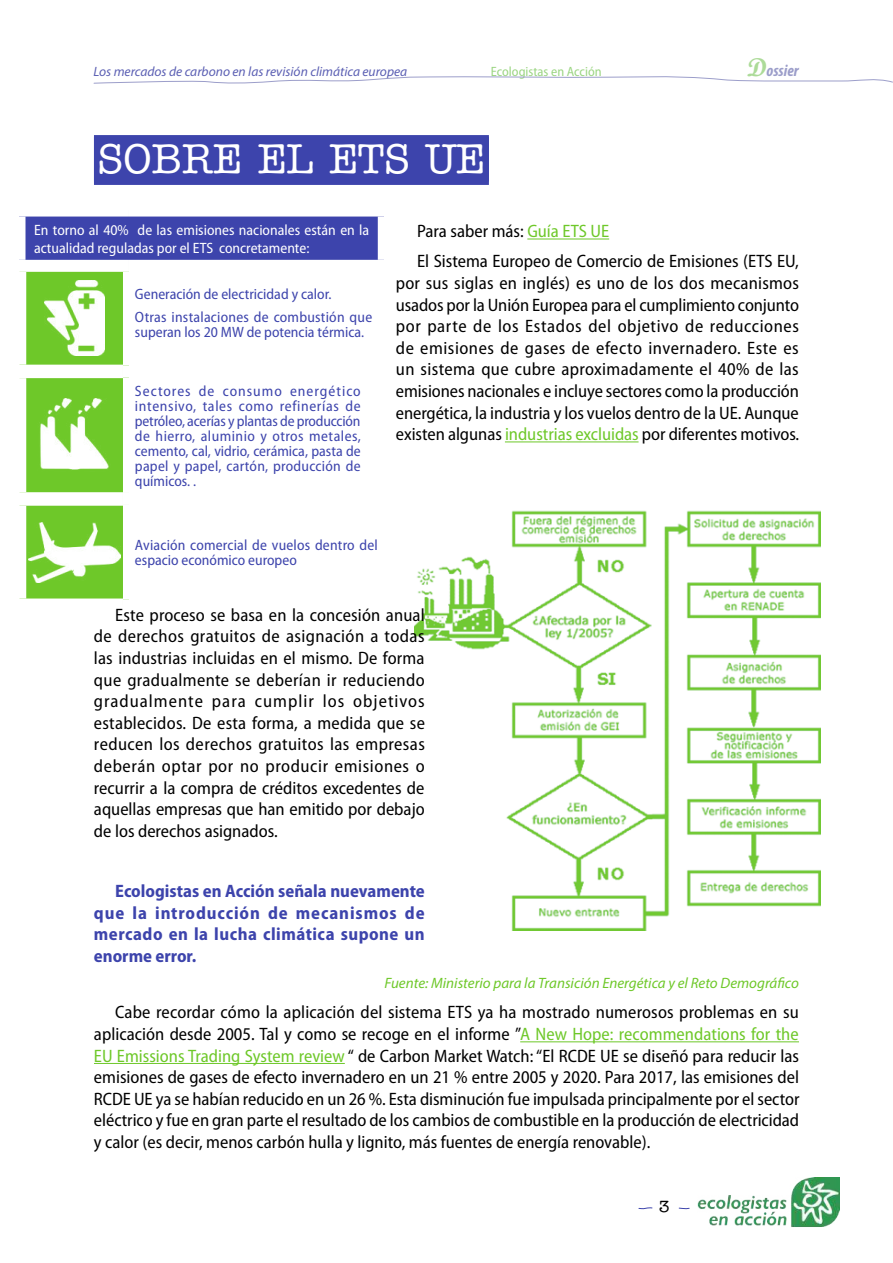
<style>
.page{position:relative;width:893px;height:1263px;background:#fff}
.page>*{position:absolute;margin:0;border:0;box-sizing:border-box;transform-origin:0 0}
.t1{font:500 42px "American Typewriter Std";color:#fff}
.t2{font:semi-condensed 18px/21.6px "Myriad Pro";color:#000;text-align:justify}
.t3{font:700 semi-condensed 18px/21.6px "Myriad Pro";letter-spacing:.03em;color:#3d44ac;text-align:justify}
.t4{font:italic 700 condensed 16.5px "Myriad Pro";color:#9c9eca}
.t5{font:500 16.5px "American Typewriter Std";color:#000}
.t6{font:semi-condensed 15px/15px "Myriad Pro";color:#3d44ac}
.t7{font:semi-condensed 15px/18px "Myriad Pro";color:#fff}
.t8{font:italic 15px "Myriad Pro";color:#6ec829}
.t9{font:italic 13.5px "Myriad Pro";color:#5b5fb3}
.t10{font:semi-condensed 13.5px "Myriad Pro";color:#9bd582}
.s1{font-family:"Script MT Bold";font-weight:400;font-style:normal;font-stretch:normal;font-size:25.5px;color:#acdb98}
.s2{color:#6ec829}
</style>
<div class="page">
<svg style="left:93px;top:76px;width:800px;height:8px"></svg>
<svg style="left:638px;top:1207px;width:15px;height:2px"></svg>
<svg style="left:678px;top:1207px;width:12px;height:2px"></svg>
<img style="left:697px;top:1178px;width:143px;height:49px">
<div style="left:20px;top:211px;width:364px;height:55px;background:#3d44ac"></div>
<div style="left:26px;top:272px;width:97px;height:326px;background:#6ec829"></div>
<div style="left:13px;top:365px;width:110px;height:13px;background:#fff"></div>
<div style="left:13px;top:492px;width:110px;height:14px;background:#fff"></div>
<div style="left:14px;top:205px;width:115px;height:12px;background:#fff"></div>
<div style="left:129px;top:205px;width:261px;height:12px;background:#fff"></div>
<div style="left:13px;top:260px;width:116px;height:12px;background:#fff"></div>
<div style="left:129px;top:260px;width:261px;height:12px;background:#fff"></div>
<div style="left:14px;top:217px;width:12px;height:43px;background:#fff"></div>
<div style="left:378px;top:217px;width:12px;height:43px;background:#fff"></div>
<img style="left:45px;top:281px;width:59px;height:75px">
<img style="left:38px;top:399px;width:74px;height:72px">
<img style="left:29px;top:522px;width:92px;height:60px">
<img style="left:415px;top:510px;width:405px;height:420px">
<div style="left:94px;top:135px;width:395px;height:47px;background:#3d44ac"></div>
<div style="left:94px;top:137px;width:395px;height:48px;background:#3d44ac"></div>
<hr style="left:527px;top:239px;width:82px;height:1px;background:#6ec829">
<hr style="left:505px;top:441px;width:134px;height:1px;background:#6ec829">
<hr style="left:520px;top:1041px;width:279px;height:1px;background:#6ec829">
<hr style="left:94px;top:1063px;width:251px;height:1px;background:#6ec829">
<p class="t9" style="left:94px;top:63px;width:315px">Los mercados de carbono en las revisión climática europea</p>
<p class="t10" style="left:491px;top:64px;width:112px">Ecologistas en Acción</p>
<p class="t4" style="left:747px;top:60px;width:53px"><span class="s1">D</span>ossier</p>
<h1 class="t1" style="left:98px;top:136px;width:388px">SOBRE EL ETS UE</h1>
<p class="t7" style="left:34px;top:221px;width:337px">En torno al 40% de las emisiones nacionales están en la actualidad reguladas por el ETS concretamente:</p>
<p class="t6" style="left:135px;top:282px;width:239px;line-height:23.5px">Generación de electricidad y calor.<br>Otras instalaciones de combustión que</p>
<p class="t6" style="left:135px;top:325px;width:231px">superan los 20 MW de potencia térmica.</p>
<p class="t6" style="left:135px;top:384px;width:227px;text-align:justify">Sectores de consumo energético intensivo, tales como refinerías de petróleo, acerías y plantas de producción de hierro, aluminio y otros metales, cemento, cal, vidrio, cerámica, pasta de papel y papel, cartón, producción de químicos. .</p>
<p class="t2" style="left:417px;top:216px;width:383px;line-height:30.2px">Para saber más: <span class="s2">Guía ETS UE<br></span>El Sistema Europeo de Comercio de Emisiones (ETS EU,</p>
<p class="t2" style="left:396px;top:272px;width:405px">por sus siglas en inglés) es uno de los dos mecanismos usados por la Unión Europea para el cumplimiento conjunto por parte de los Estados del objetivo de reducciones de emisiones de gases de efecto invernadero. Este es un sistema que cubre aproximadamente el 40% de las emisiones nacionales e incluye sectores como la producción energética, la industria y los vuelos dentro de la UE. Aunque existen algunas <span class="s2">industrias excluidas</span> por diferentes motivos.</p>
<p class="t6" style="left:135px;top:538px;width:244px">Aviación comercial de vuelos dentro del espacio económico europeo</p>
<p class="t2" style="left:94px;top:604px;width:332px;text-indent:21px">Este proceso se basa en la concesión anual de derechos gratuitos de asignación a todas las industrias incluidas en el mismo. De forma que gradualmente se deberían ir reduciendo gradualmente para cumplir los objetivos establecidos. De esta forma, a medida que se reducen los derechos gratuitos las empresas deberán optar por no producir emisiones o recurrir a la compra de créditos excedentes de aquellas empresas que han emitido por debajo de los derechos asignados.</p>
<p class="t3" style="left:94px;top:880px;width:332px;text-indent:21px">Ecologistas en Acción señala nuevamente que la introducción de mecanismos de mercado en la lucha climática supone un enorme error.</p>
<p class="t8" style="left:384px;top:974px;width:416px">Fuente: Ministerio para la Transición Energética y el Reto Demográfico</p>
<p class="t2" style="left:94px;top:1002px;width:707px;text-indent:21px">Cabe recordar cómo la aplicación del sistema ETS ya ha mostrado numerosos problemas en su aplicación desde 2005. Tal y como se recoge en el informe ”<span class="s2">A New Hope: recommendations for the EU Emissions Trading System review</span> “ de Carbon Market Watch: “El RCDE UE se diseñó para reducir las emisiones de gases de efecto invernadero en un 21 % entre 2005 y 2020. Para 2017, las emisiones del RCDE UE ya se habían reducido en un 26 %. Esta disminución fue impulsada principalmente por el sector eléctrico y fue en gran parte el resultado de los cambios de combustible en la producción de electricidad y calor (es decir, menos carbón hulla y lignito, más fuentes de energía renovable).</p>
<p class="t5" style="left:659px;top:1197px;width:12px">3</p>
</div>
